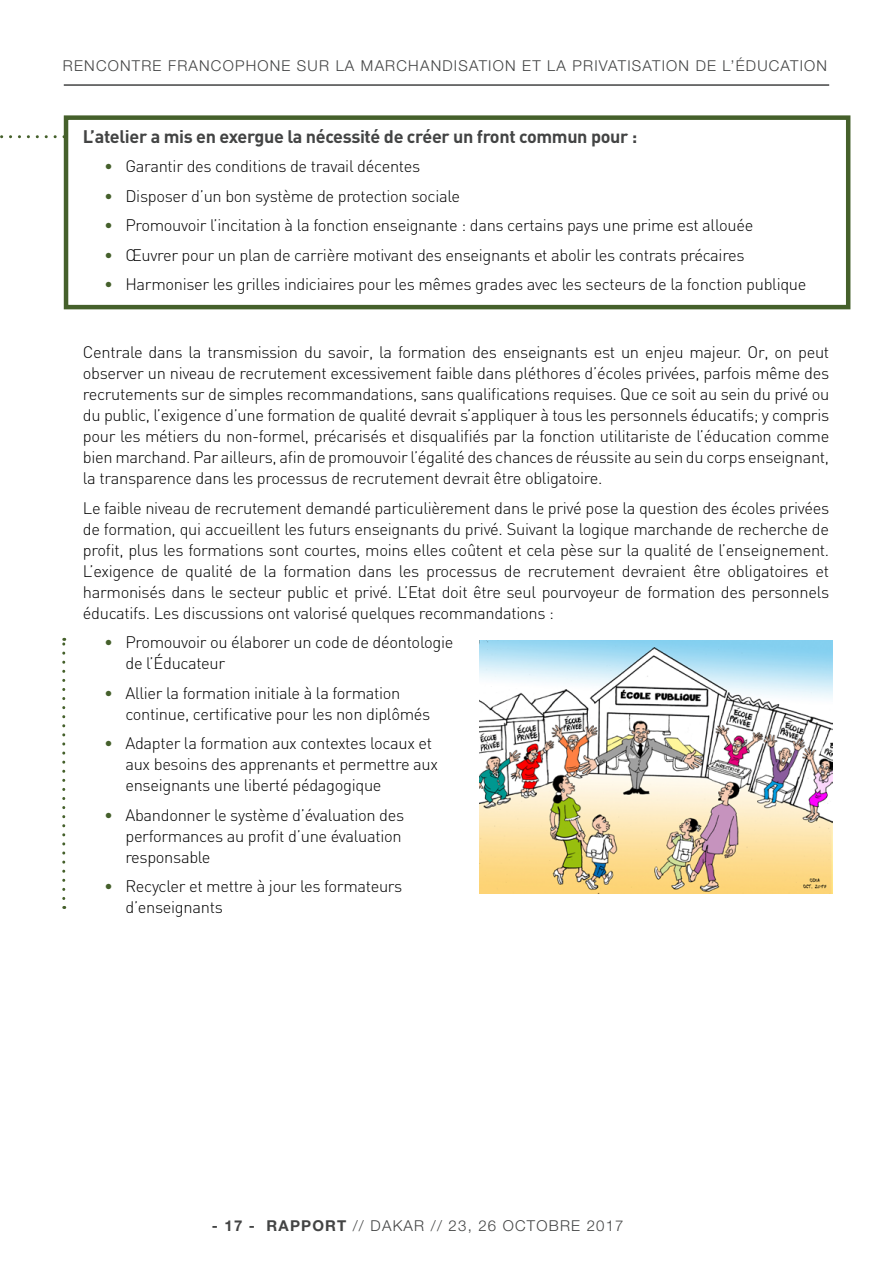
<style>
.page{position:relative;width:893px;height:1263px;background:#fff}
.page>*{position:absolute;margin:0;border:0;box-sizing:border-box;transform-origin:0 0}
.t1{font:700 18px "DIN";letter-spacing:-.02em;color:#434444}
.t2{font:300 16.5px/21px "DIN";letter-spacing:-.02em;color:#000}
.t3{font:300 15px "Helvetica Neue LT Std";letter-spacing:.08em;color:#434444}
.s1{color:#45602b}
.s2{font-weight:700}
</style>
<div class="page">
<hr style="left:64px;top:84px;width:765px;height:2px;background:#434444">
<div style="left:64px;top:115px;width:786px;height:194px;border:4px solid #45602b"></div>
<svg style="left:0;top:135px;width:55px;height:3px"></svg>
<img style="left:480px;top:640px;width:353px;height:254px">
<svg style="left:62px;top:638px;width:3px;height:260px"></svg>
<p class="t3" style="left:63px;top:56px;width:766px">RENCONTRE FRANCOPHONE SUR LA MARCHANDISATION ET LA PRIVATISATION DE L’ÉDUCATION</p>
<p class="t1" style="left:83px;top:124px;width:556px">L’atelier a mis en exergue la nécessité de créer un front commun pour :</p>
<p class="t2" style="left:104px;top:155px;width:318px"><span class="s1">•</span> Garantir des conditions de travail décentes</p>
<p class="t2" style="left:104px;top:185px;width:357px"><span class="s1">•</span> Disposer d’un bon système de protection sociale</p>
<p class="t2" style="left:104px;top:214px;width:651px"><span class="s1">•</span> Promouvoir l’incitation à la fonction enseignante : dans certains pays une prime est allouée</p>
<p class="t2" style="left:104px;top:244px;width:642px"><span class="s1">•</span> Œuvrer pour un plan de carrière motivant des enseignants et abolir les contrats précaires</p>
<p class="t2" style="left:104px;top:273px;width:704px"><span class="s1">•</span> Harmoniser les grilles indiciaires pour les mêmes grades avec les secteurs de la fonction publique</p>
<p class="t2" style="left:83px;top:342px;width:748px;text-align:justify">Centrale dans la transmission du savoir, la formation des enseignants est un enjeu majeur. Or, on peut observer un niveau de recrutement excessivement faible dans pléthores d’écoles privées, parfois même des recrutements sur de simples recommandations, sans qualifications requises. Que ce soit au sein du privé ou du public, l’exigence d’une formation de qualité devrait s’appliquer à tous les personnels éducatifs; y compris pour les métiers du non-formel, précarisés et disqualifiés par la fonction utilitariste de l’éducation comme bien marchand. Par ailleurs, afin de promouvoir l’égalité des chances de réussite au sein du corps enseignant, la transparence dans les processus de recrutement devrait être obligatoire.</p>
<p class="t2" style="left:83px;top:497px;width:748px;text-align:justify">Le faible niveau de recrutement demandé particulièrement dans le privé pose la question des écoles privées de formation, qui accueillent les futurs enseignants du privé. Suivant la logique marchande de recherche de profit, plus les formations sont courtes, moins elles coûtent et cela pèse sur la qualité de l’enseignement.<br>L’exigence de qualité de la formation dans les processus de recrutement devraient être obligatoires et harmonisés dans le secteur public et privé. L’Etat doit être seul pourvoyeur de formation des personnels éducatifs. Les discussions ont valorisé quelques recommandations :</p>
<p class="t2" style="left:125px;top:632px;width:329px;text-indent:-21px"><span class="s1">•</span> Promouvoir ou élaborer un code de déontologie de l’Éducateur</p>
<p class="t2" style="left:125px;top:682px;width:306px;text-indent:-21px"><span class="s1">•</span> Allier la formation initiale à la formation continue, certificative pour les non diplômés</p>
<p class="t2" style="left:125px;top:733px;width:314px;text-indent:-21px"><span class="s1">•</span> Adapter la formation aux contextes locaux et aux besoins des apprenants et permettre aux enseignants une liberté pédagogique</p>
<p class="t2" style="left:125px;top:804px;width:280px;text-indent:-21px"><span class="s1">•</span> Abandonner le système d’évaluation des performances au profit d’une évaluation responsable</p>
<p class="t2" style="left:125px;top:876px;width:278px;text-indent:-21px"><span class="s1">•</span> Recycler et mettre à jour les formateurs d’enseignants</p>
<p class="t3" style="left:212px;top:1217px;width:413px"><span class="s2">- 17 - RAPPORT</span> // DAKAR // 23, 26 OCTOBRE 2017</p>
</div>
